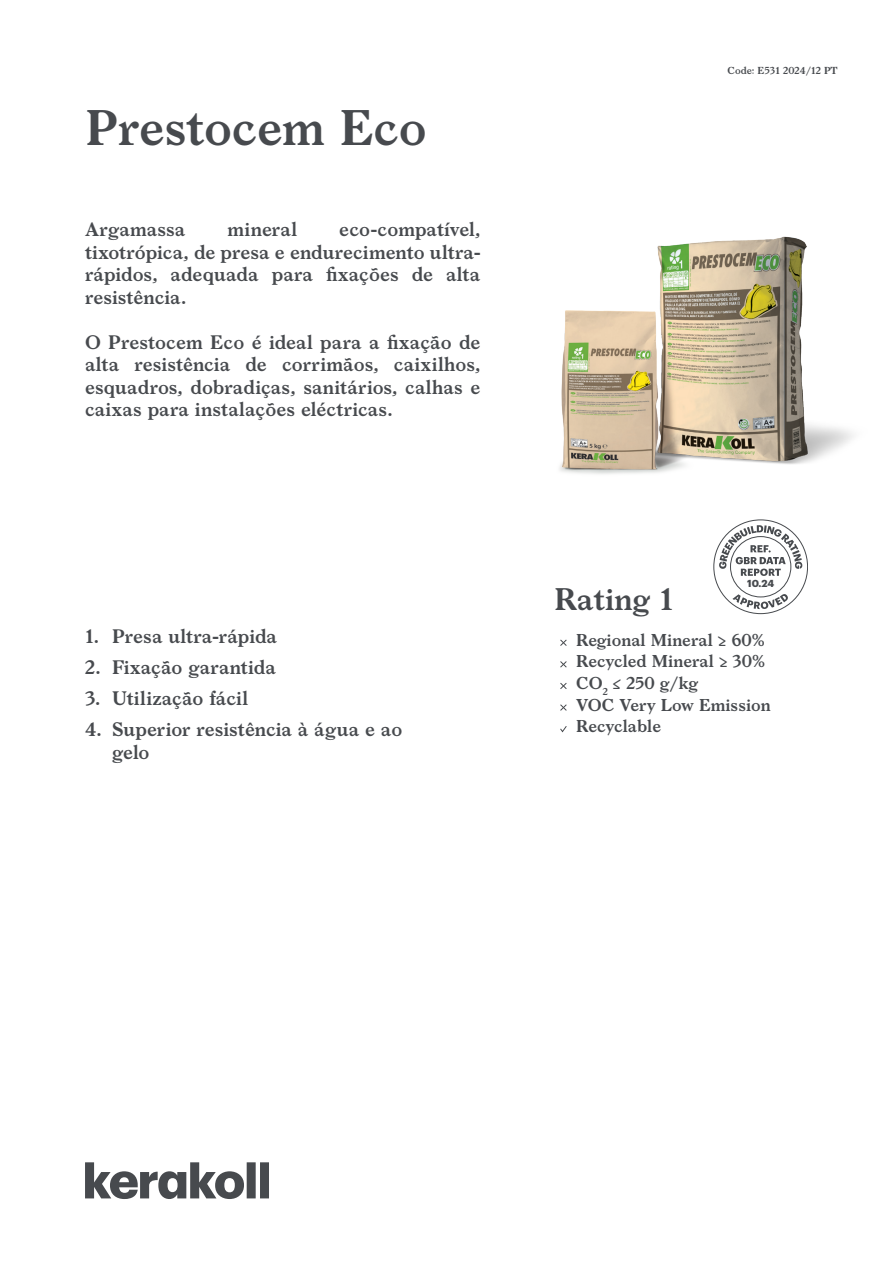
<style>
.page{position:relative;width:893px;height:1263px;background:#fff}
.page>*{position:absolute;margin:0;border:0;box-sizing:border-box;transform-origin:0 0}
.t1{font:600 48px "Larish Neue";letter-spacing:-.005em;color:#474a4e}
.t2{font:600 30px "Larish Neue";color:#474a4e}
.t3{font:600 18.75px/22.5px "Larish Neue";color:#474a4e;text-align:justify}
.t4{font:600 16.5px/21.6px "Larish Neue";color:#474a4e}
.t5{font:700 10.05px "Graphik";color:#474a4e}
.t6{font:600 9.75px "Larish Neue";color:#474a4e}
</style>
<div class="page">
<svg style="left:713px;top:519px;width:95px;height:95px"></svg>
<svg style="left:85px;top:1162px;width:184px;height:37px"></svg>
<svg style="left:560px;top:639px;width:7px;height:7px"></svg>
<svg style="left:560px;top:661px;width:7px;height:7px"></svg>
<svg style="left:560px;top:682px;width:7px;height:7px"></svg>
<svg style="left:560px;top:704px;width:7px;height:7px"></svg>
<svg style="left:560px;top:726px;width:7px;height:7px"></svg>
<img style="left:559px;top:236px;width:295px;height:238px">
<h1 class="t1" style="left:85px;top:91px;width:343px">Prestocem Eco</h1>
<p class="t3" style="left:85px;top:217px;width:397px;text-indent:254px">eco-compatível, tixotrópica, de presa e endurecimento ultra&shy;rápidos, adequada para fixações de alta resistência.</p>
<p class="t3" style="left:85px;top:329px;width:397px">O Prestocem Eco é ideal para a fixação de alta resistência de corrimãos, caixilhos, esquadros, dobradiças, sanitários, calhas e caixas para instalações eléctricas.</p>
<p class="t3" style="left:85px;top:217px;width:102px">Argamassa</p>
<p class="t3" style="left:228px;top:217px;width:71px">mineral</p>
<p class="t3" style="left:85px;top:624px;width:194px">1. Presa ultra-rápida</p>
<p class="t3" style="left:85px;top:655px;width:192px">2. Fixação garantida</p>
<p class="t3" style="left:85px;top:686px;width:165px">3. Utilização fácil</p>
<p class="t3" style="left:112px;top:717px;width:292px;text-indent:-27px">4. Superior resistência à água e ao gelo</p>
<p class="t6" style="left:728px;top:63px;width:112px">Code: E531 2024/12 PT</p>
<p class="t5" style="left:747px;top:575px;width:29px">10.24</p>
<h2 class="t2" style="left:554px;top:576px;width:121px">Rating 1</h2>
<p class="t4" style="left:576px;top:628px;width:196px">Regional Mineral ≥ 60%<br>Recycled Mineral ≥ 30%<br>CO<sub>2</sub> ≤ 250 g/kg<br>VOC Very Low Emission<br>Recyclable</p>
</div>
